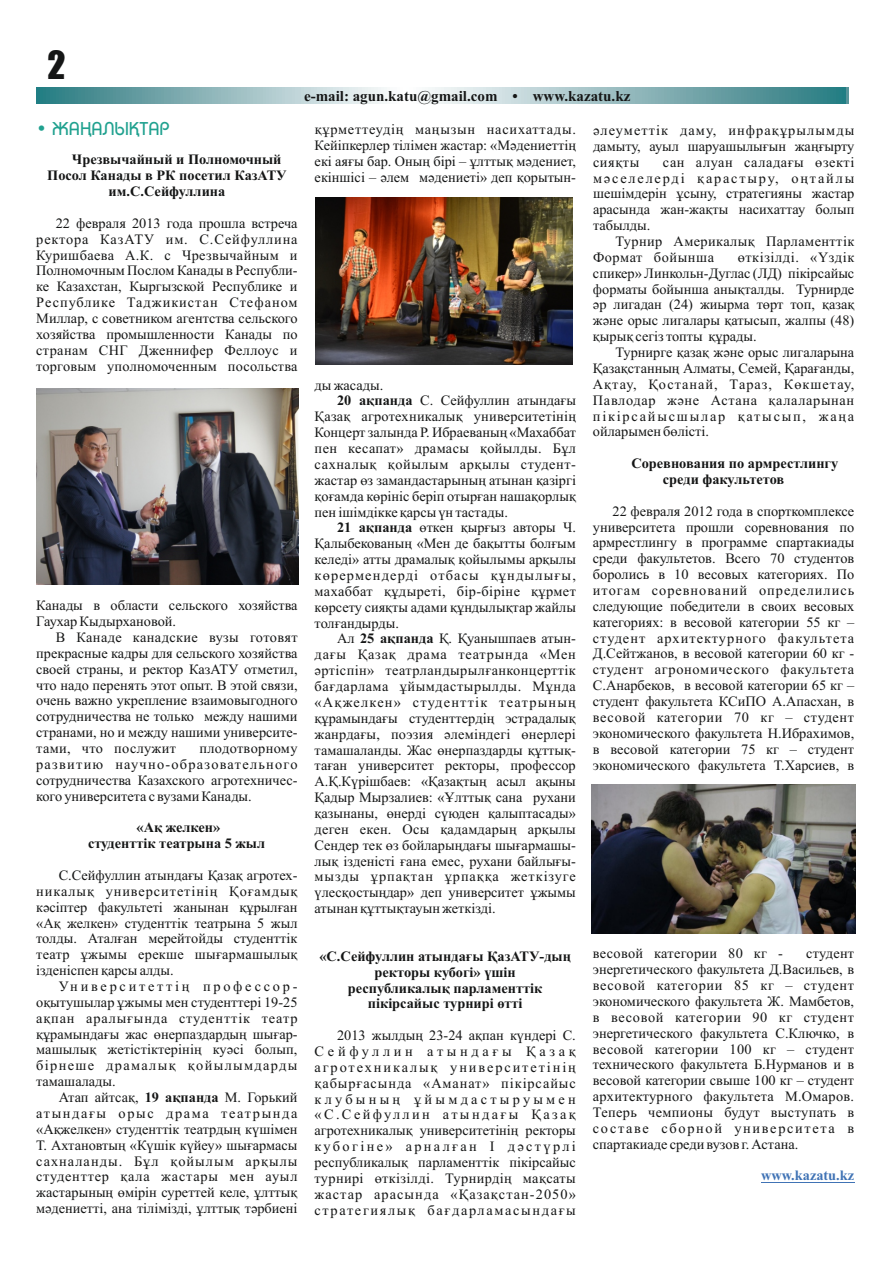
<style>
.page{position:relative;width:893px;height:1263px;background:#fff}
.page>*{position:absolute;margin:0;border:0;box-sizing:border-box;transform-origin:0 0}
.t1{font:36px "Impact";color:#151616}
.t2{font:18px "KZ Taurus";color:#20a18f}
.t3{font:700 15px "Times New Roman";color:#151616}
.t4{font:14.4px/15.9px "Times New Roman";color:#151616;text-align:justify}
.t5{font:700 14.4px/15.9px "Times New Roman";color:#151616;text-align:center}
.t6{font:14.4px/15.9px "Times New Roman";letter-spacing:.03em;color:#151616}
.t7{font:14.4px "Times New Roman";letter-spacing:.04em;color:#151616}
.t8{font:14.4px "Times New Roman";letter-spacing:.025em;color:#151616}
.t9{font:14.4px "Times New Roman";letter-spacing:.08em;color:#151616}
.t10{font:14.4px "Times New Roman";letter-spacing:.085em;color:#151616}
.t11{font:14.4px "Times New Roman";letter-spacing:.065em;color:#151616}
.t12{font:14.4px "Times New Roman";letter-spacing:.055em;color:#151616}
.t13{font:14.4px "Times New Roman";letter-spacing:.02em;color:#151616}
.t14{font:700 14.4px "Times New Roman";color:#4073b5}
.s1{font-weight:700}
</style>
<div class="page">
<svg style="left:36px;top:87px;width:812px;height:16px"></svg>
<hr style="left:761px;top:1182px;width:93px;height:1px;background:#4073b5">
<img style="left:36px;top:388px;width:262px;height:197px">
<img style="left:315px;top:198px;width:258px;height:166px">
<img style="left:592px;top:785px;width:264px;height:148px">
<h1 class="t1" style="left:47px;top:51px;width:20px">2</h1>
<p class="t3" style="left:304px;top:91px;width:328px">e-mail: agun.katu@gmail.com • www.kazatu.kz</p>
<p class="t2" style="left:36px;top:122px;width:135px">• ЖАҢАЛЫҚТАР</p>
<p class="t5" style="left:72px;top:153px;width:211px">Чрезвычайный и Полномочный</p>
<p class="t5" style="left:47px;top:169px;width:241px">Посол Канады в РК посетил КазАТУ</p>
<p class="t5" style="left:109px;top:185px;width:118px">им.С.Сейфуллина</p>
<p class="t4" style="left:36px;top:216px;width:263px;text-indent:20px">22 февраля 2013 года прошла встреча ректора КазАТУ им. С.Сейфуллина Куришбаева А.К. с Чрезвычайным и Полномочным Послом Канады в Республи&shy;ке Казахстан, Кыргызской Республике и Республике Таджикистан Стефаном Миллар, с советником агентства сельского хозяйства промышленности Канады по странам СНГ Дженнифер Феллоус и торговым уполномоченным посольства</p>
<p class="t4" style="left:36px;top:599px;width:263px">Канады в области сельского хозяйства<br>Гаухар Кыдырхановой.</p>
<p class="t4" style="left:36px;top:630px;width:263px;text-indent:20px">В Канаде канадские вузы готовят прекрасные кадры для сельского хозяйства своей страны, и ректор КазАТУ отметил, что надо перенять этот опыт. В этой связи, очень важно укрепление взаимовыгодного сотрудничества не только между нашими странами, но и между нашими университе&shy;тами, что послужит</p>
<p class="t4" style="left:36px;top:742px;width:263px;text-indent:163px">плодотворному развитию научно-образовательного сотрудничества Казахского агротехничес&shy;кого университета с вузами Канады.</p>
<p class="t5" style="left:88px;top:821px;width:179px">«Ақ желкен»<br>студенттік театрына 5 жыл</p>
<p class="t4" style="left:36px;top:868px;width:263px;text-indent:23px">С.Сейфуллин атындағы Қазақ агротех&shy;никалық университетінің Қоғамдық кәсіптер факультеті жанынан құрылған «Ақ желкен» студенттік театрына 5 жыл толды. Аталған мерейтойды студенттік театр ұжымы ерекше шығармашылық ізденіспен қарсы алды.</p>
<p class="t4" style="left:36px;top:979px;width:263px;text-indent:23px">Университеттің профессор&shy;оқытушылар ұжымы мен студенттері 19-25 ақпан аралығында студенттік театр құрамындағы жас өнерпаздардың шығар&shy;машылық жетістіктерінің куәсі болып, бірнеше драмалық қойылымдарды тамашалады.</p>
<p class="t4" style="left:36px;top:1091px;width:263px;text-indent:23px">Атап айтсақ, <span class="s1">19 ақпанда</span> М. Горький атындағы орыс драма театрында «Ақжелкен» студенттік театрдың күшімен Т. Ахтановтың «Күшік күйеу» шығармасы сахналанды. Бұл қойылым арқылы студенттер қала жастары мен ауыл жастарының өмірін суреттей келе, ұлттық мәдениетті, ана тілімізді, ұлттық тәрбиені</p>
<p class="t4" style="left:315px;top:123px;width:263px">құрметтеудің маңызын насихаттады.<br>Кейіпкерлер тілімен жастар: «Мәдениеттің екі аяғы бар. Оның бірі – ұлттық мәдениет, екіншісі – әлем мәдениеті» деп қорытын-</p>
<p class="t4" style="left:315px;top:378px;width:70px">ды жасады.</p>
<p class="t4" style="left:337px;top:394px;width:240px"><span class="s1">20 ақпанда</span> С. Сейфуллин атындағы</p>
<p class="t4" style="left:315px;top:410px;width:263px">Қазақ агротехникалық университетінің</p>
<p class="t4" style="left:315px;top:426px;width:263px">Концерт залында Р. Ибраеваның «Махаббат</p>
<p class="t8" style="left:315px;top:443px;width:263px">пен кесапат» драмасы қойылды. Бұл</p>
<p class="t7" style="left:315px;top:459px;width:263px">сахналық қойылым арқылы студент-</p>
<p class="t4" style="left:315px;top:473px;width:263px">жастар өз замандастарының атынан қазіргі</p>
<p class="t4" style="left:315px;top:489px;width:263px">қоғамда көрініс беріп отырған нашақорлық</p>
<p class="t4" style="left:315px;top:505px;width:195px">пен ішімдікке қарсы үн тастады.</p>
<p class="t4" style="left:337px;top:521px;width:240px"><span class="s1">21 ақпанда</span> өткен қырғыз авторы Ч.</p>
<p class="t4" style="left:315px;top:537px;width:263px">Қалыбекованың «Мен де бақытты болғым</p>
<p class="t4" style="left:315px;top:553px;width:263px">келеді» атты драмалық қойылымы арқылы</p>
<p class="t9" style="left:315px;top:570px;width:263px">көрермендерді отбасы құндылығы,</p>
<p class="t6" style="left:315px;top:584px;width:263px">махаббат құдыреті, бір-біріне құрмет</p>
<p class="t4" style="left:315px;top:600px;width:263px">көрсету сияқты адами құндылықтар жайлы</p>
<p class="t4" style="left:315px;top:616px;width:86px">толғандырды.</p>
<p class="t4" style="left:337px;top:632px;width:240px">Ал <span class="s1">25 ақпанда</span> Қ. Қуанышпаев атын-</p>
<p class="t12" style="left:315px;top:649px;width:263px">дағы Қазақ драма театрында «Мен</p>
<p class="t6" style="left:315px;top:664px;width:263px">әртіспін» театрландырылғанконцерттік</p>
<p class="t7" style="left:315px;top:681px;width:263px">бағдарлама ұйымдастырылды. Мұнда</p>
<p class="t10" style="left:315px;top:697px;width:263px">«Ақжелкен» студенттік театрының</p>
<p class="t4" style="left:315px;top:711px;width:263px">құрамындағы студенттердің эстрадалық</p>
<p class="t4" style="left:315px;top:727px;width:263px">жанрдағы, поэзия әлеміндегі өнерлері</p>
<p class="t4" style="left:315px;top:743px;width:263px">тамашаланды. Жас өнерпаздарды құттық-</p>
<p class="t4" style="left:315px;top:759px;width:263px">таған университет ректоры, профессор</p>
<p class="t4" style="left:315px;top:775px;width:263px">А.Қ.Күрішбаев: «Қазақтың асыл ақыны</p>
<p class="t4" style="left:315px;top:791px;width:263px">Қадыр Мырзалиев: «Ұлттық сана рухани</p>
<p class="t4" style="left:315px;top:807px;width:263px">қазынаны, өнерді сүюден қалыптасады»</p>
<p class="t4" style="left:315px;top:822px;width:263px">деген екен. Осы қадамдарың арқылы</p>
<p class="t4" style="left:315px;top:838px;width:263px">Сендер тек өз бойларыңдағы шығармашы-</p>
<p class="t4" style="left:315px;top:854px;width:263px">лық ізденісті ғана емес, рухани байлығы-</p>
<p class="t11" style="left:315px;top:871px;width:263px">мызды ұрпақтан ұрпаққа жеткізуге</p>
<p class="t4" style="left:315px;top:886px;width:263px">үлесқостыңдар» деп университет ұжымы</p>
<p class="t4" style="left:315px;top:902px;width:183px">атынан құттықтауын жеткізді.</p>
<p class="t5" style="left:319px;top:949px;width:253px">«С.Сейфуллин атындағы ҚазАТУ-дың ректоры кубогі» үшін<br>республикалық парламенттік пікірсайыс турнирі өтті</p>
<p class="t4" style="left:314px;top:1029px;width:263px;text-indent:23px">2013 жылдың 23-24 ақпан күндері С.<br>Сейфуллин атындағы Қазақ агротехникалық университетінің қабырғасында «Аманат» пікірсайыс клубының ұйымдастыруымен «С.Сейфуллин атындағы Қазақ агротехникалық университетінің ректоры кубогіне» арналған І дәстүрлі республикалық парламенттік пікірсайыс турнирі өткізілді. Турнирдің мақсаты жастар арасында «Қазақстан-2050» стратегиялық бағдарламасындағы</p>
<p class="t4" style="left:593px;top:124px;width:263px">әлеуметтік даму, инфрақұрылымды дамыту, ауыл шаруашылығын жаңғырту сияқты</p>
<p class="t4" style="left:593px;top:155px;width:263px;text-indent:70px">сан алуан саладағы өзекті мәселелерді қарастыру, оңтайлы шешімдерін ұсыну, стратегияны жастар арасында жан-жақты насихаттау болып табылды.</p>
<p class="t6" style="left:593px;top:235px;width:263px;text-indent:23px">Турнир Америкалық Парламенттік<br>Формат бойынша</p>
<p class="t4" style="left:593px;top:250px;width:263px;text-indent:145px">өткізілді. «Үздік спикер» Линкольн-Дуглас (ЛД) пікірсайыс форматы бойынша анықталды. Турнирде әр лигадан (24) жиырма төрт топ, қазақ және орыс лигалары қатысып, жалпы (48) қырық сегіз топты құрады.</p>
<p class="t4" style="left:593px;top:346px;width:263px;text-indent:23px">Турнирге қазақ және орыс лигаларына Қазақстанның Алматы, Семей, Қарағанды, Ақтау, Қостанай, Тараз, Көкшетау, Павлодар және Астана қалаларынан пікірсайысшылар қатысып, жаңа ойларымен бөлісті.</p>
<p class="t5" style="left:663px;top:457px;width:177px;text-align:left;text-indent:-31px">Соревнования по армрестлингу среди факультетов</p>
<p class="t4" style="left:593px;top:504px;width:263px;text-indent:20px">22 февраля 2012 года в спорткомплексе университета прошли соревнования по армрестлингу в программе спартакиады среди факультетов. Всего 70 студентов боролись в 10 весовых категориях. По итогам соревнований определились следующие победители в своих весовых категориях: в весовой категории 55 кг – студент архитектурного факультета Д.Сейтжанов, в весовой категории 60 кг - студент агрономического факультета С.Анарбеков, в весовой категории 65 кг – студент факультета КСиПО А.Апасхан, в весовой категории 70 кг – студент экономического факультета Н.Ибрахимов, в весовой категории 75 кг – студент экономического факультета Т.Харсиев, в</p>
<p class="t13" style="left:593px;top:948px;width:191px">весовой категории 80 кг -</p>
<p class="t4" style="left:593px;top:947px;width:263px;text-indent:213px">студент энергетического факультета Д.Васильев, в весовой категории 85 кг – студент экономического факультета Ж. Мамбетов, в весовой категории 90 кг студент энергетического факультета С.Ключко, в весовой категории 100 кг – студент технического факультета Б.Нурманов и в весовой категории свыше 100 кг – студент архитектурного факультета М.Омаров.<br>Теперь чемпионы будут выступать в составе сборной университета в спартакиаде среди вузов г. Астана.</p>
<p class="t14" style="left:761px;top:1171px;width:95px">www.kazatu.kz</p>
</div>
